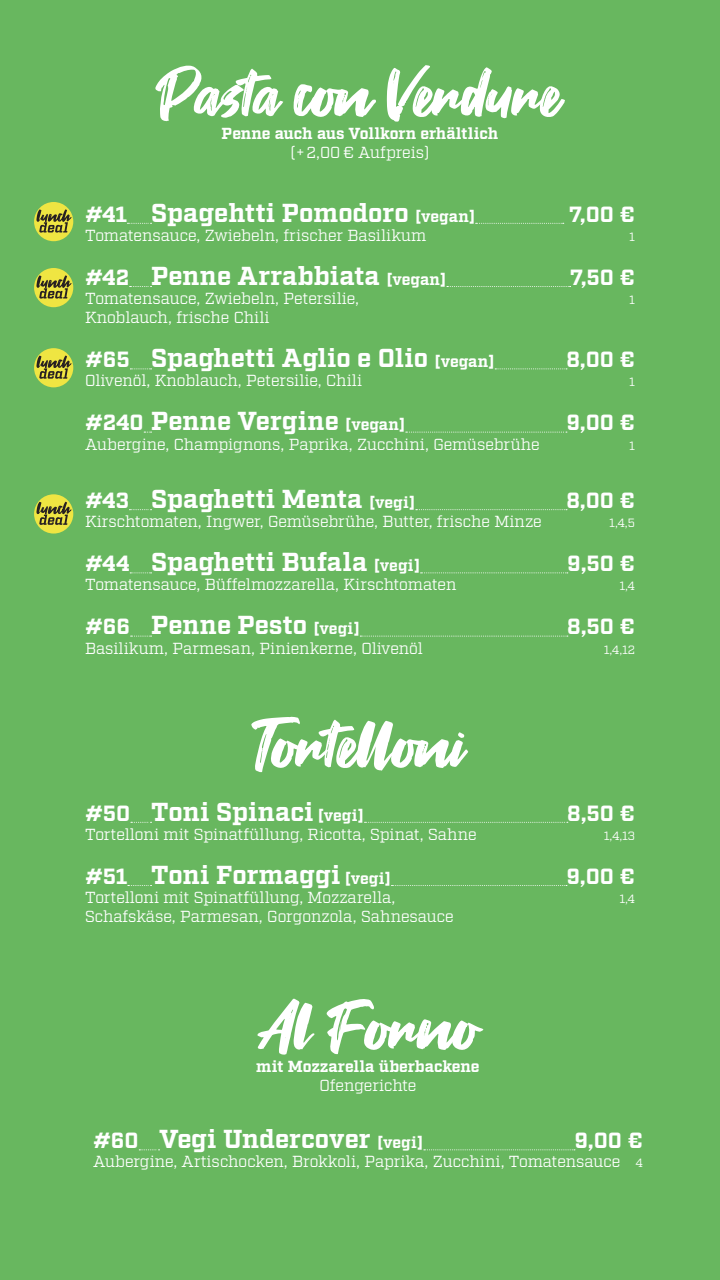
<style>
.page{position:relative;width:720px;height:1280px;background:#68b75f}
.page>*{position:absolute;margin:0;border:0;box-sizing:border-box;transform-origin:0 0}
.t1{font:66px "Fontjek";color:#fff}
.t2{font:700 26px "Factoria";color:#fff}
.t3{font:700 22px "Factoria";color:#fff}
.t4{font:16px "Factoria";letter-spacing:-.01em;color:#fff}
.t5{font:700 16px "Factoria";letter-spacing:-.01em;color:#fff}
.t6{font:12px "Factoria";color:#fff}
.s1{font-size:22px}
.s2{font-size:16px}
.s3{font-size:12px}
</style>
<div class="page">
<svg style="left:127px;top:223px;width:25px;height:1px"></svg>
<svg style="left:476px;top:223px;width:88px;height:1px"></svg>
<svg style="left:130px;top:286px;width:22px;height:1px"></svg>
<svg style="left:447px;top:286px;width:124px;height:1px"></svg>
<svg style="left:130px;top:368px;width:22px;height:1px"></svg>
<svg style="left:495px;top:368px;width:72px;height:1px"></svg>
<svg style="left:406px;top:432px;width:161px;height:1px"></svg>
<svg style="left:129px;top:509px;width:23px;height:1px"></svg>
<svg style="left:416px;top:509px;width:151px;height:1px"></svg>
<svg style="left:130px;top:572px;width:22px;height:1px"></svg>
<svg style="left:421px;top:572px;width:147px;height:1px"></svg>
<svg style="left:131px;top:636px;width:21px;height:1px"></svg>
<svg style="left:360px;top:636px;width:208px;height:1px"></svg>
<svg style="left:131px;top:822px;width:21px;height:1px"></svg>
<svg style="left:365px;top:822px;width:203px;height:1px"></svg>
<svg style="left:128px;top:885px;width:24px;height:1px"></svg>
<svg style="left:392px;top:885px;width:175px;height:1px"></svg>
<svg style="left:139px;top:1149px;width:21px;height:1px"></svg>
<svg style="left:424px;top:1149px;width:151px;height:1px"></svg>
<div style="left:34px;top:202px;width:39px;height:39px;background:#efe542;border-radius:50%"></div>
<svg style="left:36px;top:209px;width:36px;height:24px"></svg>
<div style="left:34px;top:268px;width:39px;height:39px;background:#efe542;border-radius:50%"></div>
<svg style="left:36px;top:275px;width:36px;height:24px"></svg>
<div style="left:34px;top:348px;width:39px;height:39px;background:#efe542;border-radius:50%"></div>
<svg style="left:36px;top:356px;width:36px;height:23px"></svg>
<div style="left:34px;top:494px;width:39px;height:40px;background:#efe542;border-radius:50%"></div>
<svg style="left:36px;top:502px;width:36px;height:23px"></svg>
<h1 class="t1" style="left:159px;top:52px;width:404px">Pasta con Verdure</h1>
<p class="t5" style="left:222px;top:123px;width:278px">Penne auch aus Vollkorn erhältlich</p>
<p class="t4" style="left:290px;top:143px;width:141px">(+ 2,00 € Aufpreis)</p>
<h2 class="t2" style="left:85px;top:197px;width:392px"><span class="s1">#41</span> Spagehtti Pomodoro <span class="s2">[vegan]</span></h2>
<h3 class="t3" style="left:569px;top:201px;width:67px">7,00 €</h3>
<p class="t4" style="left:85px;top:226px;width:343px">Tomatensauce, Zwiebeln, frischer Basilikum</p>
<p class="t6" style="left:630px;top:229px;width:7px">1</p>
<h2 class="t2" style="left:85px;top:260px;width:363px"><span class="s1">#42</span> Penne Arrabbiata <span class="s2">[vegan]</span></h2>
<h3 class="t3" style="left:570px;top:264px;width:66px">7,50 €</h3>
<p class="t4" style="left:85px;top:289px;width:276px">Tomatensauce, Zwiebeln, Petersilie,</p>
<p class="t6" style="left:630px;top:293px;width:7px">1</p>
<p class="t4" style="left:85px;top:308px;width:186px">Knoblauch, frische Chili</p>
<h2 class="t2" style="left:85px;top:343px;width:411px"><span class="s1">#65</span> Spaghetti Aglio e Olio <span class="s2">[vegan]</span></h2>
<h3 class="t3" style="left:566px;top:346px;width:70px">8,00 €</h3>
<p class="t4" style="left:85px;top:371px;width:279px">Olivenöl, Knoblauch, Petersilie, Chili</p>
<p class="t6" style="left:630px;top:375px;width:7px">1</p>
<h2 class="t2" style="left:85px;top:406px;width:322px"><span class="s1">#240</span> Penne Vergine <span class="s2">[vegan]</span></h2>
<h3 class="t3" style="left:566px;top:409px;width:70px">9,00 €</h3>
<p class="t4" style="left:85px;top:434px;width:456px">Aubergine, Champignons, Paprika, Zucchini, Gemüsebrühe</p>
<p class="t6" style="left:630px;top:438px;width:7px">1</p>
<h2 class="t2" style="left:85px;top:483px;width:332px"><span class="s1">#43</span> Spaghetti Menta <span class="s2">[vegi]</span></h2>
<h3 class="t3" style="left:566px;top:487px;width:70px">8,00 €</h3>
<p class="t4" style="left:85px;top:512px;width:458px">Kirschtomaten, Ingwer, Gemüsebrühe, Butter, frische Minze</p>
<p class="t6" style="left:610px;top:516px;width:27px">1,4,5</p>
<h2 class="t2" style="left:85px;top:547px;width:337px"><span class="s1">#44</span> Spaghetti Bufala <span class="s2">[vegi]</span></h2>
<h3 class="t3" style="left:567px;top:550px;width:69px">9,50 €</h3>
<p class="t4" style="left:85px;top:575px;width:373px">Tomatensauce, Büffelmozzarella, Kirschtomaten</p>
<p class="t6" style="left:620px;top:579px;width:17px">1,4</p>
<h2 class="t2" style="left:85px;top:610px;width:276px"><span class="s1">#66</span> Penne Pesto <span class="s2">[vegi]</span></h2>
<h3 class="t3" style="left:567px;top:613px;width:69px">8,50 €</h3>
<p class="t4" style="left:85px;top:638px;width:339px">Basilikum, Parmesan, Pinienkerne, Olivenöl</p>
<p class="t6" style="left:604px;top:642px;width:32px">1,4,12</p>
<h1 class="t1" style="left:254px;top:703px;width:213px">Tortelloni</h1>
<h2 class="t2" style="left:85px;top:796px;width:281px"><span class="s1">#50</span> Toni Spinaci <span class="s2">[vegi]</span></h2>
<h3 class="t3" style="left:567px;top:800px;width:69px">8,50 €</h3>
<p class="t4" style="left:85px;top:825px;width:393px">Tortelloni mit Spinatfüllung, Ricotta, Spinat, Sahne</p>
<p class="t6" style="left:604px;top:828px;width:32px">1,4,13</p>
<h2 class="t2" style="left:85px;top:859px;width:308px"><span class="s1">#51</span> Toni Formaggi <span class="s2">[vegi]</span></h2>
<h3 class="t3" style="left:566px;top:863px;width:70px">9,00 €</h3>
<p class="t4" style="left:85px;top:888px;width:312px">Tortelloni mit Spinatfüllung, Mozzarella,</p>
<p class="t6" style="left:620px;top:892px;width:17px">1,4</p>
<p class="t4" style="left:85px;top:907px;width:370px">Schafskäse, Parmesan, Gorgonzola, Sahnesauce</p>
<h1 class="t1" style="left:257px;top:985px;width:223px">Al Forno</h1>
<p class="t5" style="left:256px;top:1056px;width:225px">mit Mozzarella überbackene</p>
<p class="t4" style="left:319px;top:1076px;width:99px">Ofengerichte</p>
<h2 class="t2" style="left:93px;top:1123px;width:332px"><span class="s1">#60</span> Vegi Undercover <span class="s2">[vegi]</span></h2>
<h3 class="t3" style="left:574px;top:1127px;width:70px">9,00 €</h3>
<p class="t4" style="left:93px;top:1152px;width:552px">Aubergine, Artischocken, Brokkoli, Paprika, Zucchini, Tomatensauce <span class="s3">4</span></p>
</div>
